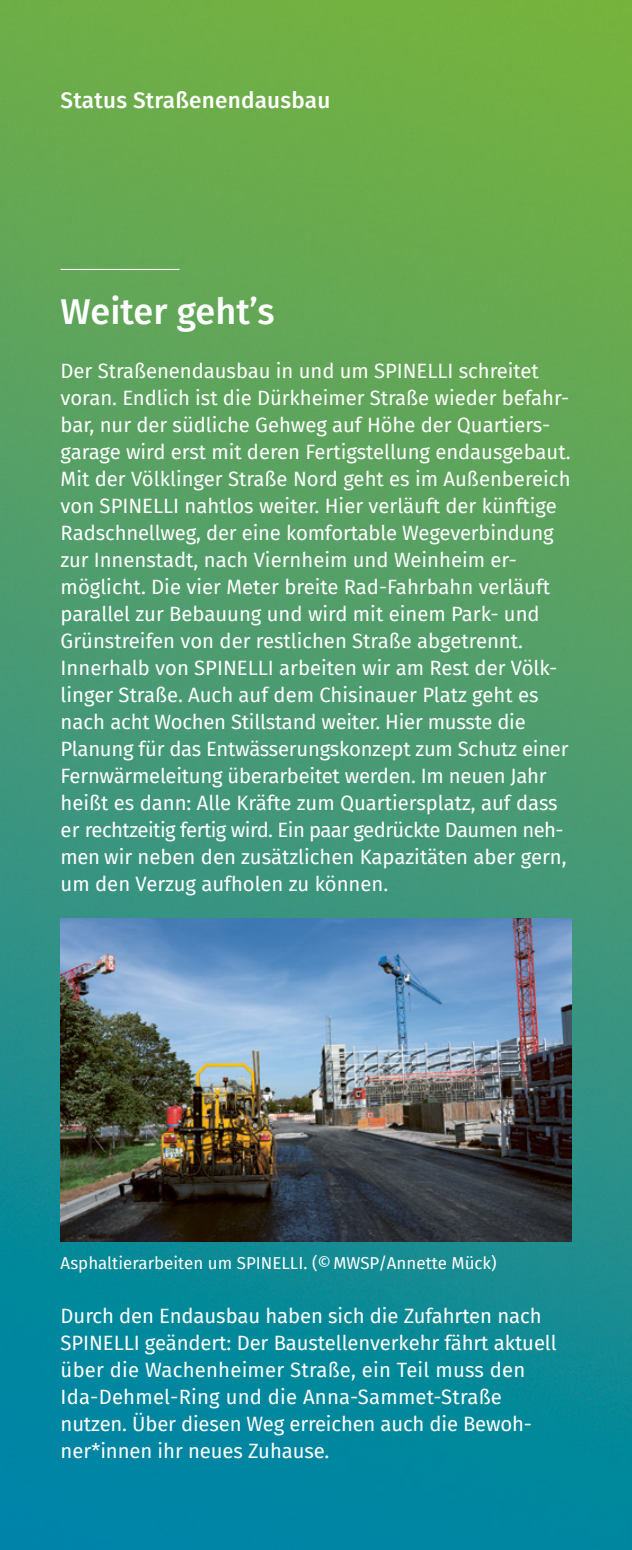
<style>
.page{position:relative;width:632px;height:1550px;background:#fff}
.page>*{position:absolute;margin:0;border:0;box-sizing:border-box;transform-origin:0 0}
.t1{font:500 36px "Fira Sans";color:#fff}
.t2{font:500 22.5px "Fira Sans";letter-spacing:.01em;color:#fff}
.t3{font:20.25px/27px "Fira Sans";color:#fff}
.t4{font:16.88px "Fira Sans";color:#fff}
</style>
<div class="page">
<img style="left:0;top:0;width:631px;height:1550px">
<hr style="left:61px;top:269px;width:118px;height:1px;background:#fff">
<img style="left:61px;top:918px;width:510px;height:324px">
<p class="t2" style="left:61px;top:84px;width:271px">Status Straßenendausbau</p>
<h1 class="t1" style="left:61px;top:286px;width:215px">Weiter geht’s</h1>
<p class="t3" style="left:61px;top:357px;width:511px">Der Straßenendausbau in und um SPINELLI schreitet voran. Endlich ist die Dürkheimer Straße wieder befahr&shy;bar, nur der südliche Gehweg auf Höhe der Quartiers&shy;garage wird erst mit deren Fertigstellung endausgebaut.<br>Mit der Völklinger Straße Nord geht es im Außenbereich von SPINELLI nahtlos weiter. Hier verläuft der künftige Radschnellweg, der eine komfortable Wegeverbindung zur Innenstadt, nach Viernheim und Weinheim er&shy;möglicht. Die vier Meter breite Rad-Fahrbahn verläuft parallel zur Bebauung und wird mit einem Park- und Grünstreifen von der restlichen Straße abgetrennt.<br>Innerhalb von SPINELLI arbeiten wir am Rest der Völk&shy;linger Straße. Auch auf dem Chisinauer Platz geht es nach acht Wochen Stillstand weiter. Hier musste die Planung für das Entwässerungskonzept zum Schutz einer Fernwärmeleitung überarbeitet werden. Im neuen Jahr heißt es dann: Alle Kräfte zum Quartiersplatz, auf dass er rechtzeitig fertig wird. Ein paar gedrückte Daumen neh&shy;men wir neben den zusätzlichen Kapazitäten aber gern, um den Verzug aufholen zu können.</p>
<p class="t4" style="left:61px;top:1251px;width:437px">Asphaltierarbeiten um SPINELLI. (© MWSP/Annette Mück)</p>
<p class="t3" style="left:61px;top:1302px;width:497px">Durch den Endausbau haben sich die Zufahrten nach SPINELLI geändert: Der Baustellenverkehr fährt aktuell über die Wachenheimer Straße, ein Teil muss den Ida-Dehmel-Ring und die Anna-Sammet-Straße nutzen. Über diesen Weg erreichen auch die Bewoh&shy;ner*innen ihr neues Zuhause.</p>
</div>
